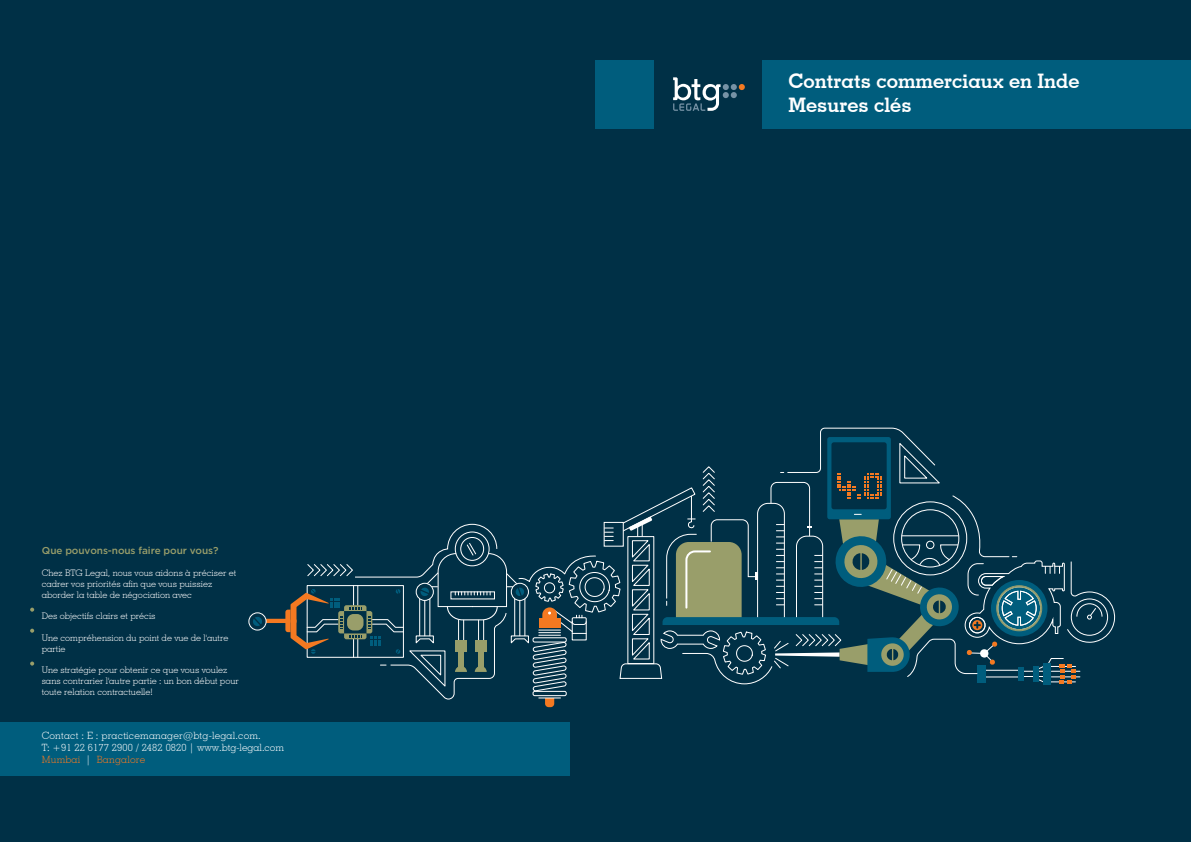
<style>
.page{position:relative;width:1191px;height:842px;background:#003046}
.page>*{position:absolute;margin:0;border:0;box-sizing:border-box;transform-origin:0 0}
.t1{font:700 20px/24px "Geometric Slab 703 BT";color:#fff}
.t2{font:300 10px/12px "Geometric Slab 703 BT";letter-spacing:.02em;color:#fff}
.t3{font:500 10px "Gotham";letter-spacing:-.01em;color:#999e6a}
.t4{font:300 9px/10.8px "Geometric Slab 703 BT";color:#fff}
.s1{color:#f47921}
</style>
<div class="page">
<div style="left:763px;top:60px;width:428px;height:69px;background:#005d7d"></div>
<div style="left:595px;top:60px;width:59px;height:69px;background:#005d7d"></div>
<svg style="left:673px;top:77px;width:72px;height:34px"></svg>
<div style="left:248px;top:612px;width:19px;height:18px;border:1px solid #fff;border-radius:50%"></div>
<svg style="left:252px;top:427px;width:864px;height:280px"></svg>
<div style="left:0;top:722px;width:569px;height:53px;background:#005d7d"></div>
<svg style="left:30px;top:607px;width:4px;height:4px"></svg>
<svg style="left:30px;top:628px;width:4px;height:4px"></svg>
<svg style="left:30px;top:661px;width:4px;height:4px"></svg>
<p class="t3" style="left:42px;top:543px;width:178px">Que pouvons-nous faire pour vous?</p>
<p class="t4" style="left:42px;top:567px;width:196px">Chez BTG Legal, nous vous aidons à préciser et cadrer vos priorités afin que vous puissiez aborder la table de négociation avec</p>
<p class="t4" style="left:42px;top:610px;width:115px">Des objectifs clairs et précis</p>
<p class="t4" style="left:42px;top:632px;width:188px">Une compréhension du point de vue de l'autre partie</p>
<p class="t4" style="left:42px;top:664px;width:199px">Une stratégie pour obtenir ce que vous voulez sans contrarier l'autre partie : un bon début pour toute relation contractuelle!</p>
<p class="t2" style="left:42px;top:729px;width:244px">Contact : E : practicemanager@btg-legal.com.<br>T: +91 22 6177 2900 / 2482 0820 | www.btg-legal.com<br><span class="s1">Mumbai</span> | <span class="s1">Bangalore</span></p>
<h1 class="t1" style="left:788px;top:69px;width:293px">Contrats commerciaux en Inde<br>Mesures clés</h1>
</div>
